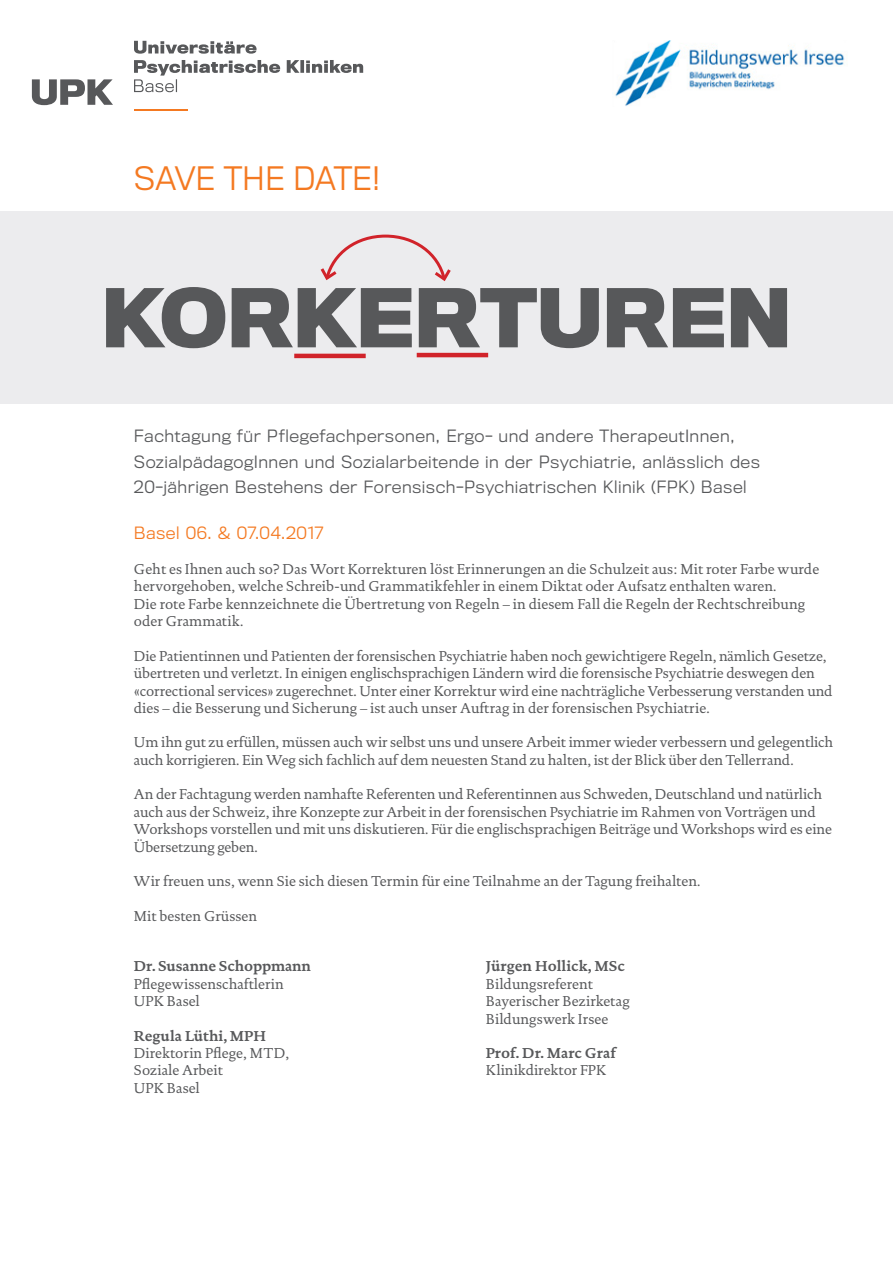
<style>
.page{position:relative;width:893px;height:1263px;background:#fff}
.page>*{position:absolute;margin:0;border:0;box-sizing:border-box;transform-origin:0 0}
.t1{font:700 75px "Titling Gothic FB Normal";color:#57585a}
.t2{font:300 30px "Titling Gothic FB Normal";color:#f47921}
.t3{font:300 15.75px/25.5px "Titling Gothic FB Normal";letter-spacing:.03em;color:#57585a}
.t4{font:300 15.75px "Titling Gothic FB Normal";letter-spacing:.03em;color:#f47921}
.t5{font:14.55px/17.4px "DTL Documenta TOT";letter-spacing:-.005em;color:#57585a}
.t6{font:700 14.55px "DTL Documenta TOT";color:#57585a}
</style>
<div class="page">
<div style="left:0;top:212px;width:893px;height:192px;background:#ececee"></div>
<svg style="left:134px;top:41px;width:123px;height:13px"></svg>
<svg style="left:287px;top:60px;width:76px;height:13px"></svg>
<svg style="left:134px;top:60px;width:146px;height:32px"></svg>
<svg style="left:32px;top:79px;width:81px;height:26px"></svg>
<hr style="left:134px;top:109px;width:53px;height:2px;background:#f47921">
<img style="left:614px;top:40px;width:231px;height:66px">
<svg style="left:320px;top:234px;width:131px;height:47px"></svg>
<hr style="left:294px;top:354px;width:72px;height:4px;background:#d1232a">
<hr style="left:417px;top:353px;width:71px;height:4px;background:#d1232a">
<h2 class="t2" style="left:134px;top:162px;width:248px">Save the date !</h2>
<h1 class="t1" style="left:102px;top:275px;width:691px">KORKERTUREN</h1>
<p class="t3" style="left:134px;top:424px;width:628px">Fachtagung für Pflegefachpersonen, Ergo- und andere TherapeutInnen,<br>SozialpädagogInnen und Sozialarbeitende in der Psychiatrie, anlässlich des<br>20-jährigen Bestehens der Forensisch-Psychiatrischen Klinik (FPK) Basel</p>
<p class="t4" style="left:134px;top:524px;width:191px">Basel 06. &amp; 07.04.2017</p>
<p class="t5" style="left:134px;top:560px;width:687px">Geht es Ihnen auch so? Das Wort Korrekturen löst Erinnerungen an die Schulzeit aus: Mit roter Farbe wurde hervorgehoben, welche Schreib-und Grammatikfehler in einem Diktat oder Aufsatz enthalten waren.<br>Die rote Farbe kennzeichnete die Übertretung von Regeln – in diesem Fall die Regeln der Rechtschreibung oder Grammatik.</p>
<p class="t5" style="left:134px;top:647px;width:700px">Die Patientinnen und Patienten der forensischen Psychiatrie haben noch gewichtigere Regeln, nämlich Gesetze, übertreten und verletzt. In einigen englischsprachigen Ländern wird die forensische Psychiatrie deswegen den «correctional services» zugerechnet. Unter einer Korrektur wird eine nachträgliche Verbesserung verstanden und dies – die Besserung und Sicherung – ist auch unser Auftrag in der forensischen Psychiatrie.</p>
<p class="t5" style="left:134px;top:734px;width:701px">Um ihn gut zu erfüllen, müssen auch wir selbst uns und unsere Arbeit immer wieder verbessern und gelegentlich auch korrigieren. Ein Weg sich fachlich auf dem neuesten Stand zu halten, ist der Blick über den Tellerrand.</p>
<p class="t5" style="left:134px;top:786px;width:700px">An der Fachtagung werden namhafte Referenten und Referentinnen aus Schweden, Deutschland und natürlich auch aus der Schweiz, ihre Konzepte zur Arbeit in der forensischen Psychiatrie im Rahmen von Vorträgen und Workshops vorstellen und mit uns diskutieren. Für die englischsprachigen Beiträge und Workshops wird es eine Übersetzung geben.</p>
<p class="t5" style="left:134px;top:872px;width:568px">Wir freuen uns, wenn Sie sich diesen Termin für eine Teilnahme an der Tagung freihalten.</p>
<p class="t5" style="left:134px;top:907px;width:125px">Mit besten Grüssen</p>
<p class="t6" style="left:134px;top:957px;width:179px">Dr. Susanne Schoppmann</p>
<p class="t5" style="left:134px;top:975px;width:151px">Pflegewissenschaftlerin<br>UPK Basel</p>
<p class="t6" style="left:134px;top:1026px;width:134px">Regula Lüthi, MPH</p>
<p class="t5" style="left:134px;top:1044px;width:157px">Direktorin Pflege, MTD,<br>Soziale Arbeit<br>UPK Basel</p>
<p class="t6" style="left:486px;top:957px;width:140px">Jürgen Hollick, MSc</p>
<p class="t5" style="left:486px;top:975px;width:145px">Bildungsreferent<br>Bayerischer Bezirketag<br>Bildungswerk Irsee</p>
<p class="t6" style="left:486px;top:1044px;width:132px">Prof. Dr. Marc Graf</p>
<p class="t5" style="left:486px;top:1062px;width:122px">Klinikdirektor FPK</p>
</div>
